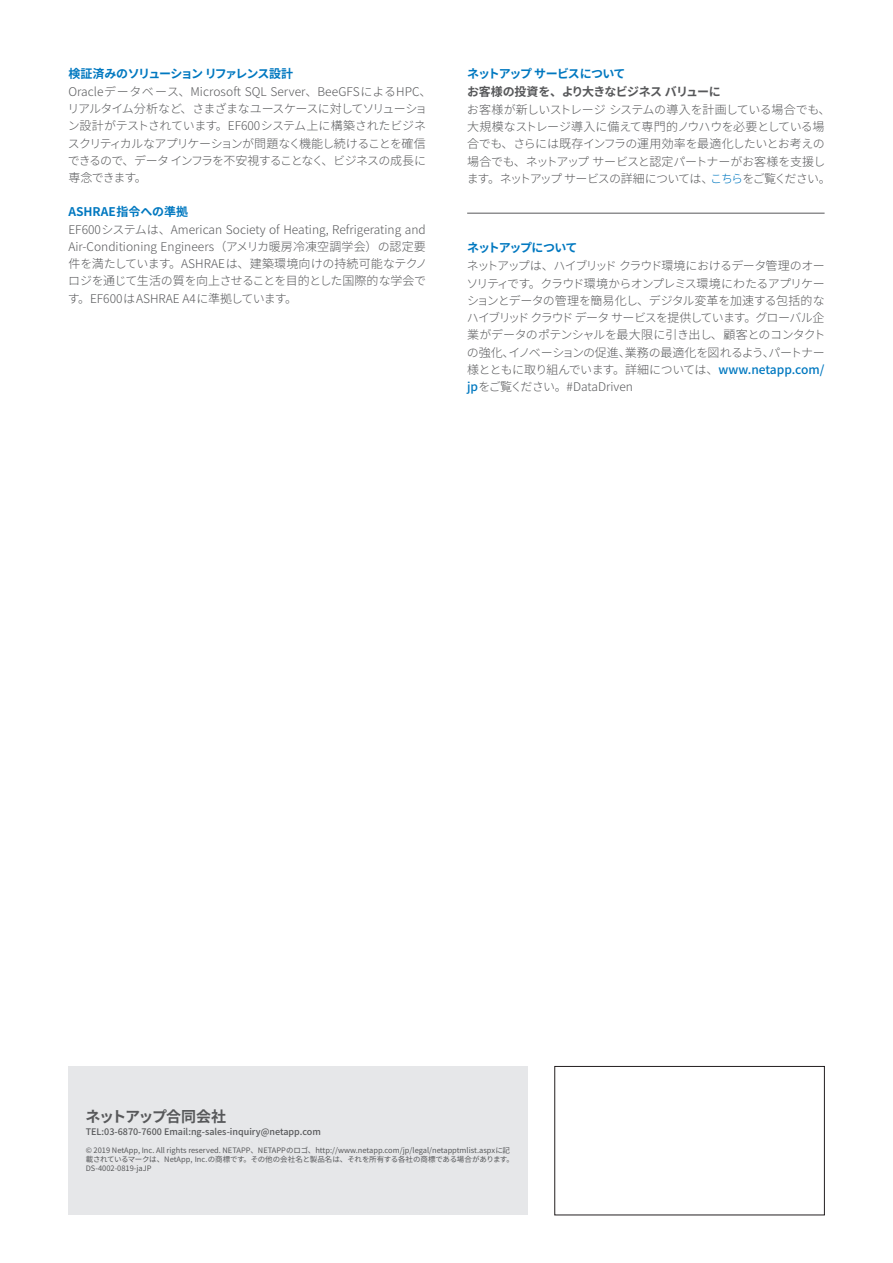
<style>
.page{position:relative;width:893px;height:1263px;background:#fff}
.page>*{position:absolute;margin:0;border:0;box-sizing:border-box;transform-origin:0 0}
.t1{font:700 15px "Noto Sans CJ Kjp";letter-spacing:-.09em;color:#57585a}
.t2{font:300 12px/17.2px "Noto Sans CJ Kjp";letter-spacing:-.015em;color:#57585a}
.t3{font:300 12px/17.2px "Noto Sans CJ Kjp";letter-spacing:-.035em;color:#57585a}
.t4{font:700 12px "Noto Sans CJ Kjp";letter-spacing:-.085em;color:#0078c0}
.t5{font:700 12px "Noto Sans CJ Kjp";letter-spacing:-.045em;color:#57585a}
.t6{font:700 12px "Noto Sans CJ Kjp";color:#0078c0}
.t7{font:700 12px "Noto Sans CJ Kjp";letter-spacing:-.09em;color:#0078c0}
.t8{font:500 9px "Noto Sans CJ Kjp";color:#57585a}
.t9{font:7.5px/9px "Noto Sans CJ Kjp";color:#57585a}
.s1{color:#0078c0}
.s2{font-weight:500;color:#0078c0}
</style>
<div class="page">
<div style="left:68px;top:1066px;width:459px;height:149px;background:#e6e7e9"></div>
<div style="left:555px;top:1066px;width:270px;height:149px;border:1px solid #231f20"></div>
<hr style="left:467px;top:213px;width:358px;height:1px;background:#57585a">
<p class="t4" style="left:68px;top:67px;width:226px">検証済みのソリューション リファレンス設計</p>
<p class="t2" style="left:68px;top:83px;width:366px">Oracleデータベース、Microsoft SQL Server、BeeGFSによるHPC、リアルタイム分析など、さまざまなユースケースに対してソリューション設計がテストされています。EF600システム上に構築されたビジネスクリティカルなアプリケーションが問題なく機能し続けることを確信できるので、データ インフラを不安視することなく、ビジネスの成長に専念できます。</p>
<p class="t6" style="left:68px;top:204px;width:121px">ASHRAE指令への準拠</p>
<p class="t2" style="left:68px;top:221px;width:361px">EF600システムは、American Society of Heating, Refrigerating and Air-Conditioning Engineers（アメリカ暖房冷凍空調学会）の認定要件を満たしています。ASHRAEは、建築環境向けの持続可能なテクノロジを通じて生活の質を向上させることを目的とした国際的な学会です。EF600はASHRAE A4に準拠しています。</p>
<p class="t4" style="left:467px;top:67px;width:160px">ネットアップ サービスについて</p>
<p class="t5" style="left:467px;top:85px;width:255px">お客様の投資を、より大きなビジネス バリューに</p>
<p class="t3" style="left:467px;top:101px;width:365px">お客様が新しいストレージ システムの導入を計画している場合でも、大規模なストレージ導入に備えて専門的ノウハウを必要としている場合でも、さらには既存インフラの運用効率を最適化したいとお考えの場合でも、ネットアップ サービスと認定パートナーがお客様を支援します。ネットアップ サービスの詳細については、<span class="s1">こちら</span>をご覧ください。</p>
<p class="t7" style="left:467px;top:241px;width:112px">ネットアップについて</p>
<p class="t2" style="left:466px;top:258px;width:361px;text-align:justify">ネットアップは、ハイブリッド クラウド環境におけるデータ管理のオーソリティです。クラウド環境からオンプレミス環境にわたるアプリケーションとデータの管理を簡易化し、デジタル変革を加速する包括的なハイブリッド クラウド データ サービスを提供しています。グローバル企業がデータのポテンシャルを最大限に引き出し、顧客とのコンタクトの強化、イノベーションの促進、業務の最適化を図れるよう、パートナー様とともに取り組んでいます。詳細については、<span class="s2">www.netapp.com/ jp</span>をご覧ください。#DataDriven</p>
<p class="t1" style="left:86px;top:1108px;width:142px">ネットアップ合同会社</p>
<p class="t8" style="left:86px;top:1126px;width:237px">TEL:03-6870-7600 Email:ng-sales-inquiry@netapp.com</p>
<p class="t9" style="left:86px;top:1145px;width:430px">© 2019 NetApp, Inc. All rights reserved. NETAPP、NETAPPのロゴ、http://www.netapp.com/jp/legal/netapptmlist.aspxに記載されているマークは、NetApp, Inc.の商標です。その他の会社名と製品名は、それを所有する各社の商標である場合があります。<br>DS-4002-0819-jaJP</p>
</div>
